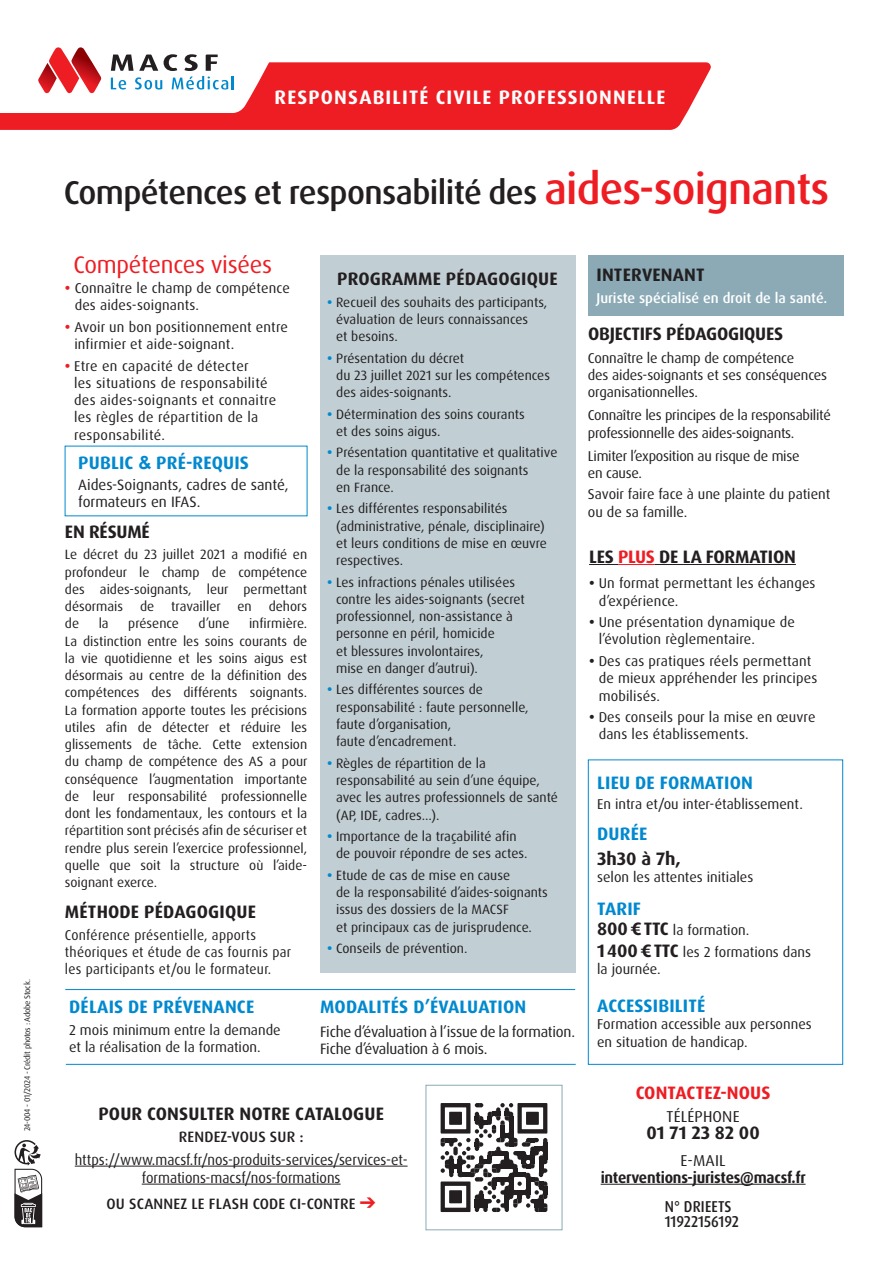
<style>
.page{position:relative;width:893px;height:1263px;background:#fff}
.page>*{position:absolute;margin:0;border:0;box-sizing:border-box;transform-origin:0 0}
.t1{font:500 33px "Dax OT";letter-spacing:-.02em;color:#231f20}
.t2{font:24px "Dax OT";letter-spacing:-.01em;color:#ee1d23}
.t3{font:700 19.5px "Dax OT";letter-spacing:.06em;color:#fff}
.t4{font:700 18px "Dax OT";color:#231f20}
.t5{font:700 18px "Dax OT";letter-spacing:.01em;color:#0089cf}
.t6{font:700 18px "Dax OT";letter-spacing:.01em;color:#ee1d23}
.t7{font:700 15.75px "Dax OT";letter-spacing:-.015em;color:#231f20;scale:.95 1}
.t8{font:500 15.75px/15px "Dax OT";color:#231f20;scale:.9 1}
.t9{font:15.75px "Dax OT";letter-spacing:.01em;color:#231f20}
.t10{font:15px/17.2px "Dax OT";color:#231f20}
.t11{font:15px/18px "Dax OT";color:#231f20;text-align:center;scale:.95 1}
.t12{font:500 15px "Dax OT";letter-spacing:.01em;color:#231f20}
.t13{font:14.25px/17.2px "Dax OT";letter-spacing:.005em;color:#231f20}
.t14{font:14.25px/17.2px "Dax OT";letter-spacing:-.02em;color:#231f20}
.t15{font:14.25px/17.2px "Dax OT";letter-spacing:.005em;color:#231f20;scale:.95 1}
.t16{font:500 14.25px "Dax OT";color:#fff}
.t17{font:13.5px/17.2px "Dax OT";color:#231f20}
.t18{font:8.25px "Dax OT";letter-spacing:-.03em;color:#231f20}
.s1{font-size:43.5px;color:#ee1d23}
.s2{font-weight:700;color:#ee1d23}
.s3{font-family:"Arial"}
.s4{font-weight:700;color:#0089cf}
.s5{color:#ee1d23}
.s6{font-weight:700}
.s7{font-weight:700;font-size:18px}
</style>
<div class="page">
<div style="left:588px;top:255px;width:255px;height:60px;background:#8baab6"></div>
<svg style="left:589px;top:564px;width:29px;height:1px"></svg>
<hr style="left:618px;top:564px;width:37px;height:1px;background:#ee1d23">
<hr style="left:655px;top:564px;width:141px;height:1px;background:#231f20">
<div style="left:588px;top:759px;width:255px;height:306px;border:1px solid #0089cf"></div>
<hr style="left:601px;top:1184px;width:205px;height:1px;background:#231f20">
<div style="left:426px;top:1085px;width:136px;height:145px;border:1px solid #8baab6"></div>
<hr style="left:75px;top:1166px;width:333px;height:1px;background:#231f20">
<hr style="left:142px;top:1184px;width:199px;height:1px;background:#231f20">
<div style="left:320px;top:255px;width:255px;height:717px;background:#c1cfd5"></div>
<hr style="left:65px;top:989px;width:510px;height:1px;background:#0089cf">
<hr style="left:66px;top:1064px;width:510px;height:1px;background:#0089cf">
<svg style="left:14px;top:1140px;width:29px;height:88px"></svg>
<div style="left:0;top:62px;width:711px;height:68px;background:#ee1d23"></div>
<svg style="left:0;top:47px;width:282px;height:66px"></svg>
<div style="left:427px;top:1089px;width:134px;height:137px;background:#fff"></div>
<svg style="left:441px;top:1103px;width:106px;height:109px"></svg>
<p class="t18" style="left:22px;top:1131px;width:153px;rotate:-90deg">24-004 - 01/2024 - Crédit photos : Adobe Stock.</p>
<h3 class="t3" style="left:275px;top:85px;width:392px">RESPONSABILITÉ CIVILE PROFESSIONNELLE</h3>
<h1 class="t1" style="left:64px;top:172px;width:767px">Compétences et responsabilité des <span class="s1">aides-soignants</span></h1>
<h2 class="t2" style="left:73px;top:249px;width:200px">Compétences visées</h2>
<p class="t13" style="left:75px;top:280px;width:217px;text-indent:-10px"><span class="s2">•</span> Connaître le champ de compétence des aides-soignants.</p>
<p class="t13" style="left:74px;top:318px;width:215px;text-indent:-9px"><span class="s2">•</span> Avoir un bon positionnement entre infirmier et aide-soignant.</p>
<p class="t13" style="left:74px;top:357px;width:204px;text-indent:-9px"><span class="s2">•</span> Etre en capacité de détecter<br>les situations de responsabilité des aides-soignants et connaitre les règles de répartition de la responsabilité.</p>
<h3 class="t5" style="left:78px;top:451px;width:172px">PUBLIC <span class="s3">&amp;</span> PRÉ-REQUIS</h3>
<p class="t10" style="left:78px;top:476px;width:212px">Aides-Soignants, cadres de santé, formateurs en IFAS.</p>
<h3 class="t4" style="left:65px;top:520px;width:86px">EN RÉSUMÉ</h3>
<p class="t17" style="left:65px;top:546px;width:244px;text-align:justify">Le décret du 23 juillet 2021 a modifié en profondeur le champ de compétence des aides-soignants, leur permettant désormais</p>
<p class="t17" style="left:140px;top:598px;width:16px">de</p>
<p class="t17" style="left:171px;top:598px;width:82px">travailler en</p>
<p class="t17" style="left:269px;top:598px;width:40px">dehors</p>
<p class="t17" style="left:65px;top:615px;width:16px">de</p>
<p class="t17" style="left:99px;top:615px;width:12px">la</p>
<p class="t17" style="left:128px;top:615px;width:52px">présence</p>
<p class="t17" style="left:199px;top:615px;width:32px">d’une</p>
<p class="t17" style="left:65px;top:615px;width:244px;text-align:justify;text-indent:184px">infirmière.<br>La distinction entre les soins courants de la vie quotidienne et les soins aigus est désormais au centre de la définition des compétences des différents soignants.<br>La formation apporte toutes les précisions utiles afin de détecter et réduire les glissements de tâche. Cette extension du champ de compétence des AS a pour conséquence l’augmentation importante de leur responsabilité professionnelle dont les fondamentaux, les contours et la répartition sont précisés afin de sécuriser et rendre plus serein l’exercice professionnel, quelle que soit la structure où l’aide&shy;soignant exerce.</p>
<h3 class="t4" style="left:65px;top:900px;width:193px">MÉTHODE PÉDAGOGIQUE</h3>
<p class="t15" style="left:65px;top:926px;width:240px">Conférence présentielle, apports théoriques et étude de cas fournis par les participants et/ou le formateur.</p>
<h3 class="t5" style="left:69px;top:995px;width:187px">DÉLAIS DE PRÉVENANCE</h3>
<p class="t13" style="left:69px;top:1021px;width:213px">2 mois minimum entre la demande et la réalisation de la formation.</p>
<h3 class="t4" style="left:337px;top:267px;width:222px">PROGRAMME PÉDAGOGIQUE</h3>
<p class="t17" style="left:336px;top:293px;width:213px;text-indent:-9px"><span class="s4">•</span> Recueil des souhaits des participants, évaluation de leurs connaissances<br>et besoins.</p>
<p class="t17" style="left:336px;top:349px;width:215px;text-indent:-9px"><span class="s4">•</span> Présentation du décret<br>du 23 juillet 2021 sur les compétences des aides-soignants.</p>
<p class="t17" style="left:336px;top:405px;width:190px;text-indent:-9px"><span class="s4">•</span> Détermination des soins courants et des soins aigus.</p>
<p class="t17" style="left:336px;top:444px;width:223px;text-indent:-9px"><span class="s4">•</span> Présentation quantitative et qualitative de la responsabilité des soignants<br>en France.</p>
<p class="t17" style="left:336px;top:500px;width:212px;text-indent:-9px"><span class="s4">•</span> Les différentes responsabilités (administrative, pénale, disciplinaire) et leurs conditions de mise en œuvre respectives.</p>
<p class="t17" style="left:336px;top:573px;width:190px;text-indent:-9px"><span class="s4">•</span> Les infractions pénales utilisées contre les aides-soignants (secret professionnel, non-assistance à personne en péril, homicide<br>et blessures involontaires,<br>mise en danger d’autrui).</p>
<p class="t17" style="left:336px;top:681px;width:194px;text-indent:-9px"><span class="s4">•</span> Les différentes sources de responsabilité : faute personnelle, faute d’organisation,<br>faute d’encadrement.</p>
<p class="t17" style="left:336px;top:754px;width:223px;text-indent:-9px"><span class="s4">•</span> Règles de répartition de la responsabilité au sein d’une équipe, avec les autres professionnels de santé (AP, IDE, cadres…).</p>
<p class="t17" style="left:336px;top:828px;width:193px;text-indent:-9px"><span class="s4">•</span> Importance de la traçabilité afin de pouvoir répondre de ses actes.</p>
<p class="t17" style="left:336px;top:866px;width:213px;text-indent:-9px"><span class="s4">•</span> Etude de cas de mise en cause<br>de la responsabilité d’aides-soignants issus des dossiers de la MACSF<br>et principaux cas de jurisprudence.</p>
<p class="t17" style="left:327px;top:940px;width:142px"><span class="s4">•</span> Conseils de prévention.</p>
<h3 class="t5" style="left:320px;top:995px;width:208px">MODALITÉS D’ÉVALUATION</h3>
<p class="t10" style="left:320px;top:1023px;width:257px">Fiche d’évaluation à l’issue de la formation.<br>Fiche d’évaluation à 6 mois.</p>
<h3 class="t4" style="left:596px;top:264px;width:110px">INTERVENANT</h3>
<p class="t16" style="left:596px;top:289px;width:232px">Juriste spécialisé en droit de la santé.</p>
<h3 class="t4" style="left:588px;top:322px;width:197px">OBJECTIFS PÉDAGOGIQUES</h3>
<p class="t13" style="left:588px;top:349px;width:241px">Connaître le champ de compétence<br>des aides-soignants et ses conséquences organisationnelles.</p>
<p class="t14" style="left:588px;top:407px;width:245px">Connaître les principes de la responsabilité professionnelle des aides-soignants.</p>
<p class="t14" style="left:588px;top:447px;width:213px">Limiter l’exposition au risque de mise en cause.</p>
<p class="t13" style="left:588px;top:486px;width:244px">Savoir faire face à une plainte du patient ou de sa famille.</p>
<h3 class="t4" style="left:589px;top:545px;width:208px">LES <span class="s5">PLUS</span> DE LA FORMATION</h3>
<p class="t13" style="left:599px;top:575px;width:218px;text-indent:-10px"><span class="s6">•</span> Un format permettant les échanges d’expérience.</p>
<p class="t13" style="left:599px;top:614px;width:198px;text-indent:-10px"><span class="s6">•</span> Une présentation dynamique de l’évolution règlementaire.</p>
<p class="t13" style="left:599px;top:652px;width:220px;text-indent:-10px"><span class="s6">•</span> Des cas pratiques réels permettant de mieux appréhender les principes mobilisés.</p>
<p class="t13" style="left:599px;top:708px;width:218px;text-indent:-10px"><span class="s6">•</span> Des conseils pour la mise en œuvre dans les établissements.</p>
<h3 class="t5" style="left:597px;top:771px;width:157px">LIEU DE FORMATION</h3>
<p class="t13" style="left:597px;top:796px;width:207px">En intra et/ou inter-établissement.</p>
<h3 class="t5" style="left:597px;top:822px;width:52px">DURÉE</h3>
<h3 class="t4" style="left:597px;top:847px;width:85px">3h30 à 7h,</h3>
<p class="t13" style="left:597px;top:869px;width:158px">selon les attentes initiales</p>
<h3 class="t5" style="left:597px;top:897px;width:45px">TARIF</h3>
<p class="t13" style="left:597px;top:919px;width:215px;line-height:21.5px"><span class="s7">800€TTC</span> la formation.<br><span class="s7">1400€TTC</span> les 2 formations dans</p>
<p class="t13" style="left:597px;top:960px;width:65px">la journée.</p>
<h3 class="t5" style="left:597px;top:994px;width:110px">ACCESSIBILITÉ</h3>
<p class="t13" style="left:597px;top:1016px;width:216px">Formation accessible aux personnes en situation de handicap.</p>
<h3 class="t6" style="left:636px;top:1081px;width:136px">CONTACTEZ-NOUS</h3>
<p class="t9" style="left:667px;top:1107px;width:75px">TÉLÉPHONE</p>
<h3 class="t4" style="left:646px;top:1121px;width:115px">01 71 23 82 00</h3>
<p class="t9" style="left:681px;top:1151px;width:47px">E-MAIL</p>
<p class="t7" style="left:601px;top:1167px;width:218px">interventions-juristes@macsf.fr</p>
<h3 class="t4" style="left:98px;top:1102px;width:287px">POUR CONSULTER NOTRE CATALOGUE</h3>
<p class="t12" style="left:179px;top:1127px;width:126px">RENDEZ-VOUS SUR :</p>
<p class="t11" style="left:75px;top:1150px;width:352px">https://www.macsf.fr/nos-produits-services/services-et&shy;formations-macsf/nos-formations</p>
<p class="t12" style="left:107px;top:1194px;width:271px">OU SCANNEZ LE FLASH CODE CI-CONTRE <span class="s5">➔</span></p>
<p class="t8" style="left:665px;top:1199px;width:84px">N° DRIEETS<br>11922156192</p>
</div>
